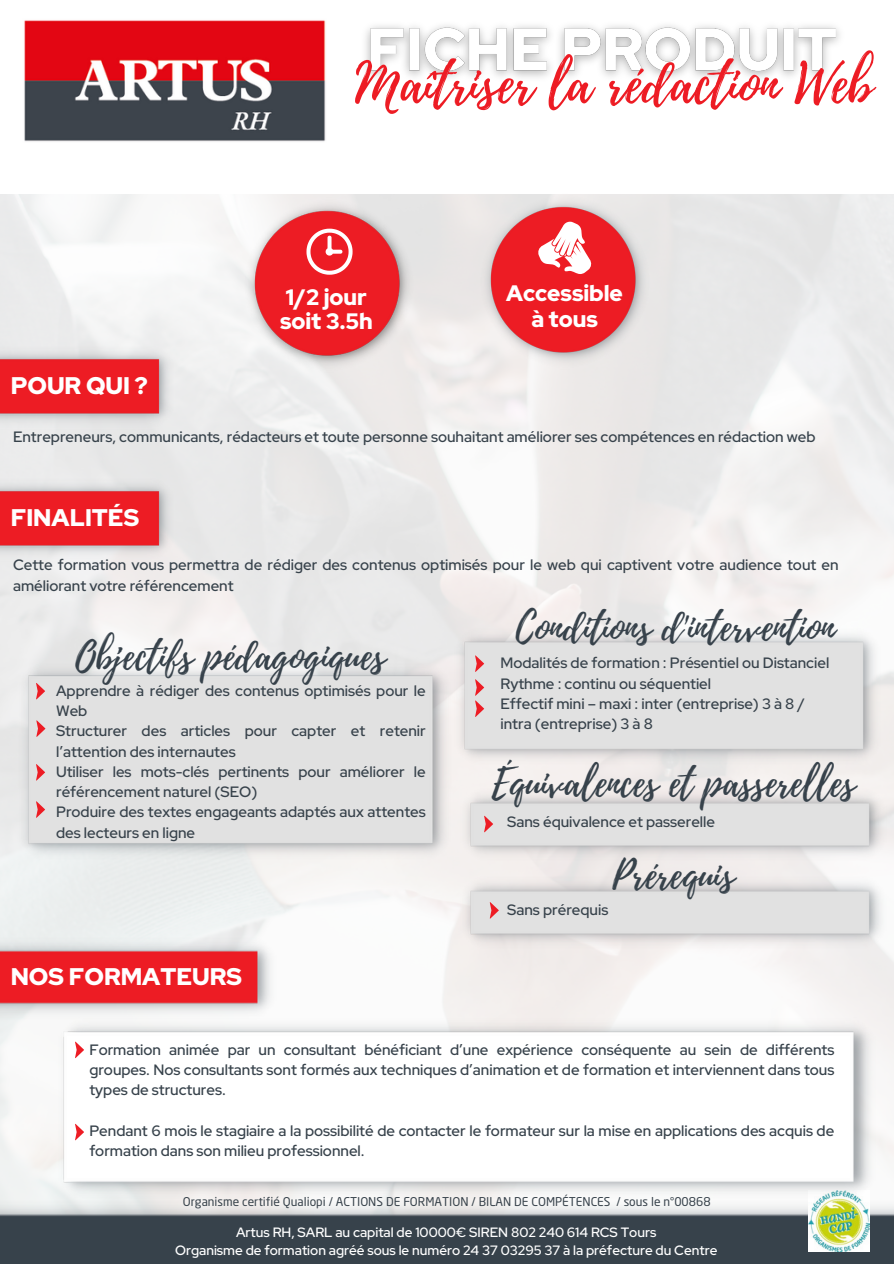
<style>
.page{position:relative;width:894px;height:1264px;background:#fff}
.page>*{position:absolute;margin:0;border:0;box-sizing:border-box;transform-origin:0 0}
.t1{font:54.6px "Playlist Script";color:#ed1c24}
.t2{font:38.85px "Playlist Script";color:#37424b}
.t3{font:900 24px "Red Hat Display";color:#fff}
.t4{font:900 22.35px/24.8px "Red Hat Display";color:#fff}
.t5{font:500 15px/20.2px "Red Hat Display";color:#37424b}
.t6{font:500 13.5px/18px "Red Hat Display";color:#fff;text-align:center}
.t7{font:12px "Neo Sans Pro";color:#37424b}
</style>
<div class="page">
<img style="left:24px;top:20px;width:302px;height:122px">
<img style="left:0;top:343px;width:175px;height:86px">
<img style="left:0;top:475px;width:175px;height:86px">
<img style="left:16px;top:660px;width:437px;height:202px">
<svg style="left:36px;top:683px;width:9px;height:16px"></svg>
<img style="left:453px;top:626px;width:427px;height:140px">
<svg style="left:475px;top:655px;width:9px;height:17px"></svg>
<svg style="left:475px;top:679px;width:9px;height:38px"></svg>
<img style="left:459px;top:873px;width:426px;height:77px">
<svg style="left:489px;top:902px;width:9px;height:16px"></svg>
<svg style="left:484px;top:815px;width:9px;height:17px"></svg>
<img style="left:0;top:1198px;width:893px;height:65px">
<img style="left:808px;top:1198px;width:61px;height:53px">
<img style="left:56px;top:1016px;width:819px;height:182px">
<svg style="left:75px;top:1041px;width:9px;height:17px"></svg>
<svg style="left:75px;top:1123px;width:9px;height:17px"></svg>
<img style="left:0;top:935px;width:276px;height:85px">
<svg style="left:36px;top:764px;width:9px;height:16px"></svg>
<svg style="left:36px;top:801px;width:9px;height:16px"></svg>
<img style="left:243px;top:197px;width:171px;height:176px">
<img style="left:479px;top:194px;width:171px;height:175px">
<svg style="left:306px;top:229px;width:46px;height:46px"></svg>
<svg style="left:537px;top:222px;width:55px;height:52px"></svg>
<svg style="left:36px;top:720px;width:9px;height:17px"></svg>
<img style="left:365px;top:25px;width:475px;height:53px">
<p class="t1" style="left:355px;top:45px;width:518px">Maîtriser la rédaction Web</p>
<h4 class="t4" style="left:280px;top:284px;width:94px">1/2 jour soit 3.5h</h4>
<p class="t4" style="left:506px;top:281px;width:118px;line-height:25.3px;text-align:center">Accessible à tous</p>
<h5 class="t3" style="left:11px;top:369px;width:138px">POUR QUI ?</h5>
<p class="t5" style="left:13px;top:427px;width:803px">Entrepreneurs, communicants, rédacteurs et toute personne souhaitant améliorer ses compétences en rédaction web</p>
<p class="t3" style="left:11px;top:502px;width:130px">FINALITÉS</p>
<h5 class="t5" style="left:13px;top:555px;width:826px">Cette formation vous permettra de rédiger des contenus optimisés pour le web qui captivent votre audience tout en améliorant votre référencement</h5>
<p class="t2" style="left:75px;top:628px;width:311px">Objectifs pédagogiques</p>
<p class="t5" style="left:56px;top:680px;width:371px">Apprendre à rédiger des contenus optimisés pour le Web<br>Structurer des articles pour capter et retenir l’attention des internautes<br>Utiliser les mots-clés pertinents pour améliorer le référencement naturel (SEO)<br>Produire des textes engageants adaptés aux attentes des lecteurs en ligne</p>
<p class="t3" style="left:11px;top:960px;width:233px">NOS FORMATEURS</p>
<p class="t2" style="left:515px;top:599px;width:320px">Conditions d'intervention</p>
<h6 class="t5" style="left:500px;top:653px;width:330px">Modalités de formation : Présentiel ou Distanciel Rythme : continu ou séquentiel<br>Effectif mini – maxi : inter (entreprise) 3 à 8 / intra (entreprise) 3 à 8</h6>
<h6 class="t2" style="left:491px;top:755px;width:365px">Équivalences et passerelles</h6>
<h4 class="t5" style="left:507px;top:811px;width:209px">Sans équivalence et passerelle</h4>
<p class="t2" style="left:612px;top:847px;width:123px">Prérequis</p>
<h2 class="t5" style="left:507px;top:899px;width:103px">Sans prérequis</h2>
<p class="t5" style="left:89px;top:1039px;width:746px;text-align:justify">Formation animée par un consultant bénéficiant d’une expérience conséquente au sein de différents groupes. Nos consultants sont formés aux techniques d’animation et de formation et interviennent dans tous types de structures.</p>
<p class="t5" style="left:89px;top:1120px;width:746px">Pendant 6 mois le stagiaire a la possibilité de contacter le formateur sur la mise en applications des acquis de formation dans son milieu professionnel.</p>
<h6 class="t7" style="left:183px;top:1196px;width:529px">Organisme certifié Qualiopi / ACTIONS DE FORMATION / BILAN DE COMPÉTENCES / sous le n°00868</h6>
<h3 class="t6" style="left:175px;top:1222px;width:543px">Artus RH, SARL au capital de 10000€ SIREN 802 240 614 RCS Tours<br>Organisme de formation agréé sous le numéro 24 37 03295 37 à la préfecture du Centre</h3>
</div>
